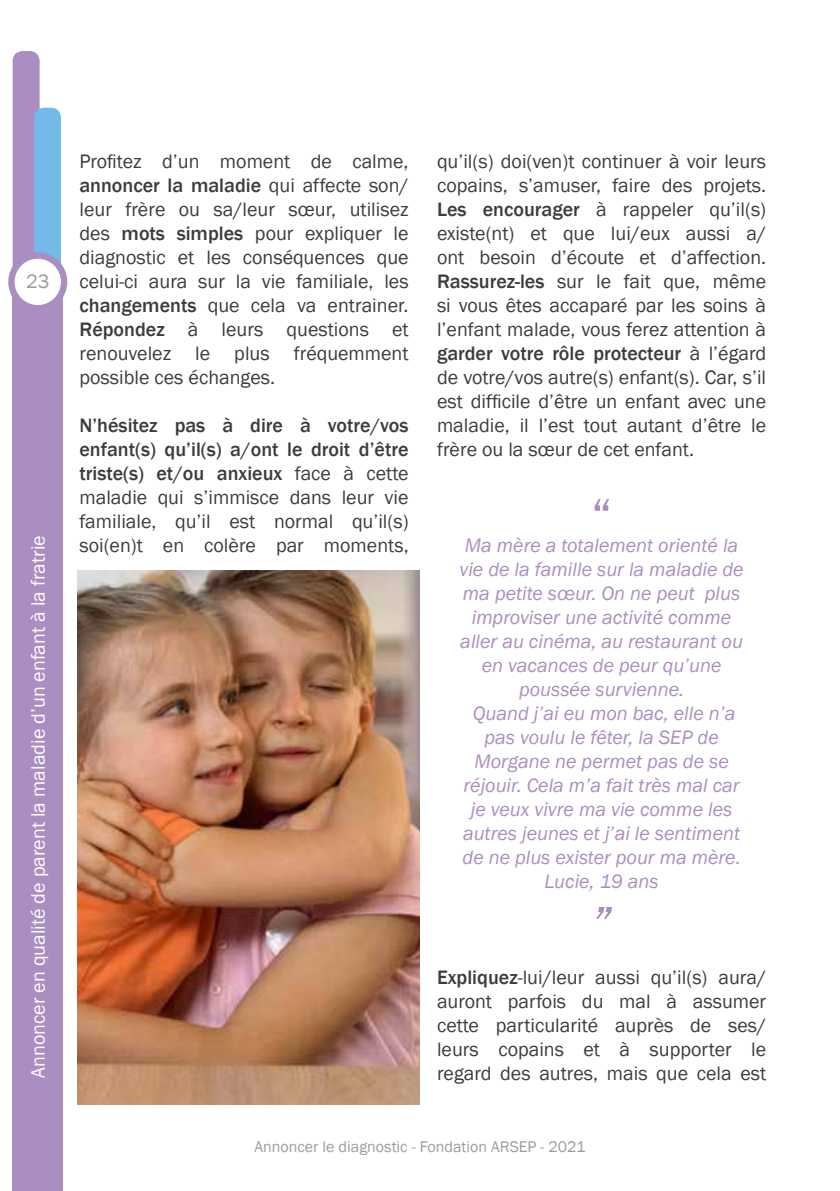
<style>
.page{position:relative;width:840px;height:1191px;background:#fff}
.page>*{position:absolute;margin:0;border:0;box-sizing:border-box;transform-origin:0 0}
.t1{font:56px "Franklin Gothic";color:#ab8ec1}
.t2{font:italic 56px "Franklin Gothic";color:#ab8ec1}
.t3{font:20px/24px "Franklin Gothic";color:#3c3c3b;text-align:justify}
.t4{font:italic 20px/24px "Franklin Gothic";color:#ab8ec1;text-align:center}
.t5{font:20px "Franklin Gothic";color:#fff}
.t6{font:20px "Franklin Gothic";color:#9d9d9c}
.t7{font:16px "Franklin Gothic";color:#9d9d9c}
.s1{font-weight:500}
</style>
<div class="page">
<div style="left:13px;top:51px;width:27px;height:300px;background:#ab8ec1;border-radius:10px"></div>
<div style="left:34px;top:108px;width:27px;height:208px;background:#73bae8;border-radius:10px"></div>
<div style="left:13px;top:274px;width:50px;height:917px;background:#ab8ec1"></div>
<div style="left:11px;top:255px;width:53px;height:53px;background:#fff;border-radius:50%"></div>
<div style="left:8px;top:252px;width:59px;height:59px;border:6px solid #ab8ec1;border-radius:50%"></div>
<img style="left:78px;top:570px;width:342px;height:534px">
<p class="t6" style="left:26px;top:269px;width:25px">23</p>
<p class="t5" style="left:26px;top:1077px;width:544px;rotate:-90deg">Annoncer en qualité de parent la maladie d’un enfant à la fratrie</p>
<p class="t3" style="left:79px;top:150px;width:330px">Profitez d’un moment de calme, <span class="s1">annoncer la maladie</span> qui affecte son/ leur frère ou sa/leur sœur, utilisez des <span class="s1">mots simples</span> pour expliquer le diagnostic et les conséquences que celui-ci aura sur la vie familiale, les <span class="s1">changements</span> que cela va entrainer.<br><span class="s1">Répondez</span> à leurs questions et renouvelez le plus fréquemment possible ces échanges.</p>
<p class="t3" style="left:79px;top:414px;width:330px"><span class="s1">N’hésitez pas à dire à votre/vos enfant(s) qu’il(s) a/ont le droit d’être triste(s) et/ou anxieux</span> face à cette maladie qui s’immisce dans leur vie familiale, qu’il est normal qu’il(s) soi(en)t en colère par moments,</p>
<p class="t3" style="left:437px;top:150px;width:330px">qu’il(s) doi(ven)t continuer à voir leurs copains, s’amuser, faire des projets.<br><span class="s1">Les encourager</span> à rappeler qu’il(s) existe(nt) et que lui/eux aussi a/ ont besoin d’écoute et d’affection.<br><span class="s1">Rassurez-les</span> sur le fait que, même si vous êtes accaparé par les soins à l’enfant malade, vous ferez attention à <span class="s1">garder votre rôle protecteur</span> à l’égard de votre/vos autre(s) enfant(s). Car, s’il est difficile d’être un enfant avec une maladie, il l’est tout autant d’être le frère ou la sœur de cet enfant.</p>
<h1 class="t1" style="left:590px;top:483px;width:24px">“</h1>
<p class="t4" style="left:459px;top:534px;width:285px">Ma mère a totalement orienté la vie de la famille sur la maladie de ma petite sœur. On ne peut plus improviser une activité comme aller au cinéma, au restaurant ou en vacances de peur qu’une poussée survienne.<br>Quand j’ai eu mon bac, elle n’a pas voulu le fêter, la SEP de<br>Morgane ne permet pas de se réjouir. Cela m’a fait très mal car je veux vivre ma vie comme les autres jeunes et j’ai le sentiment de ne plus exister pour ma mère.<br>Lucie, 19 ans</p>
<h1 class="t2" style="left:590px;top:890px;width:22px">”</h1>
<p class="t3" style="left:437px;top:966px;width:330px"><span class="s1">Expliquez</span>-lui/leur aussi qu’il(s) aura/ auront parfois du mal à assumer cette particularité auprès de ses/ leurs copains et à supporter le regard des autres, mais que cela est</p>
<p class="t7" style="left:254px;top:1137px;width:332px">Annoncer le diagnostic - Fondation ARSEP - 2021</p>
</div>
